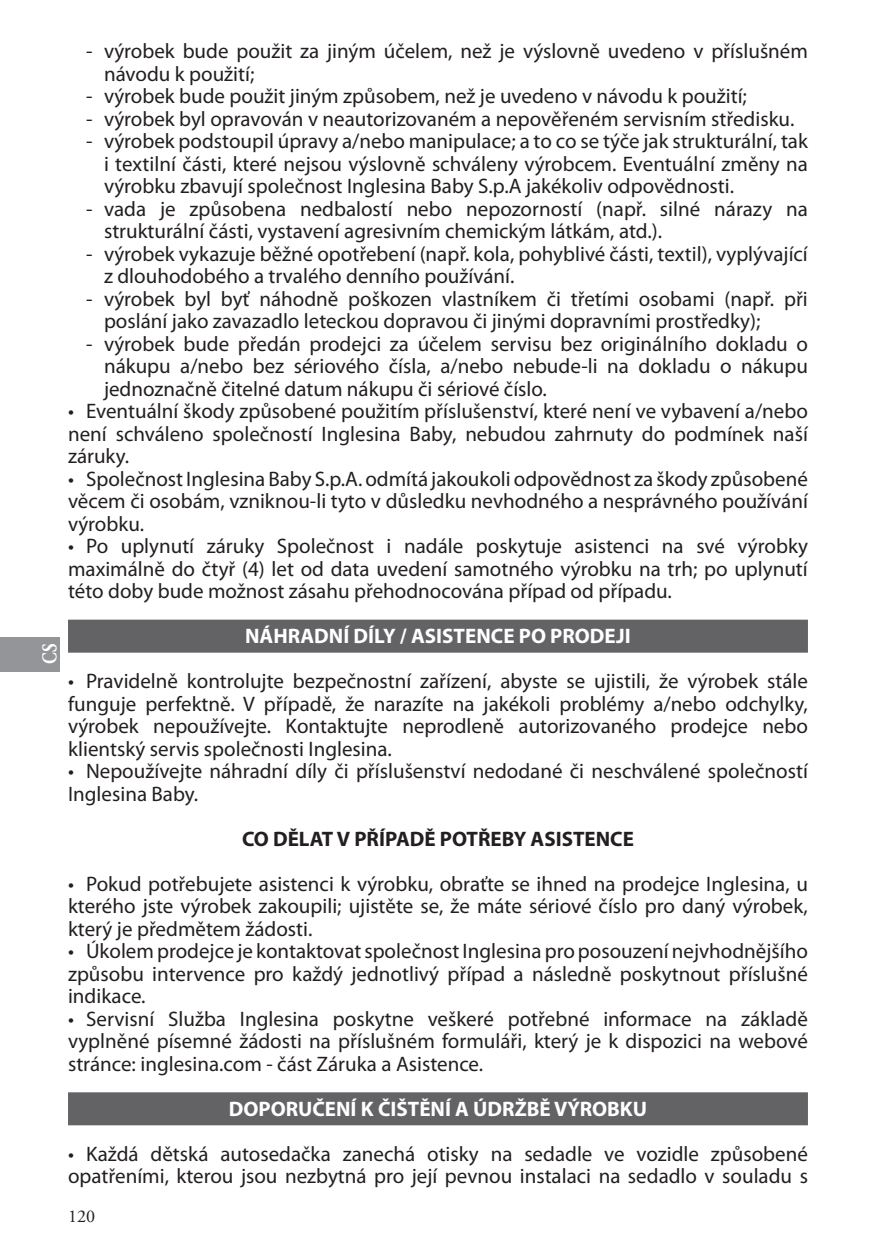
<style>
.page{position:relative;width:893px;height:1259px;background:#fff}
.page>*{position:absolute;margin:0;border:0;box-sizing:border-box;transform-origin:0 0}
.t1{font:21px/22.5px "Myriad Pro";color:#231f20;text-align:justify}
.t2{font:700 21px "Myriad Pro";color:#fff}
.t3{font:700 21px "Myriad Pro";color:#231f20}
.t4{font:700 21px "Adobe Garamond Pro";color:#fff;scale:.8 1}
.t5{font:18px "Adobe Garamond Pro";color:#231f20}
</style>
<div class="page">
<div style="left:0;top:637px;width:60px;height:34px;background:#939598"></div>
<div style="left:68px;top:619px;width:740px;height:33px;background:#636366"></div>
<div style="left:68px;top:1092px;width:740px;height:33px;background:#636366"></div>
<p class="t4" style="left:38px;top:664px;width:27px;rotate:-90deg">CS</p>
<p class="t1" style="left:104px;top:40px;width:705px;text-indent:-18px">- výrobek bude použit za jiným účelem, než je výslovně uvedeno v příslušném návodu k použití;</p>
<p class="t1" style="left:86px;top:85px;width:662px">- výrobek bude použit jiným způsobem, než je uvedeno v návodu k použití;</p>
<p class="t1" style="left:86px;top:107px;width:710px">- výrobek byl opravován v neautorizovaném a nepověřeném servisním středisku.</p>
<p class="t1" style="left:104px;top:130px;width:705px;text-indent:-18px">- výrobek podstoupil úpravy a/nebo manipulace; a to co se týče jak strukturální, tak i textilní části, které nejsou výslovně schváleny výrobcem. Eventuální změny na výrobku zbavují společnost Inglesina Baby S.p.A jakékoliv odpovědnosti.</p>
<p class="t1" style="left:104px;top:197px;width:705px;text-indent:-18px">- vada je způsobena nedbalostí nebo nepozorností (např. silné nárazy na strukturální části, vystavení agresivním chemickým látkám, atd.).</p>
<p class="t1" style="left:104px;top:242px;width:705px;text-indent:-18px">- výrobek vykazuje běžné opotřebení (např. kola, pohyblivé části, textil), vyplývající z dlouhodobého a trvalého denního používání.</p>
<p class="t1" style="left:104px;top:287px;width:705px;text-indent:-18px">- výrobek byl byť náhodně poškozen vlastníkem či třetími osobami (např. při poslání jako zavazadlo leteckou dopravou či jinými dopravními prostředky);</p>
<p class="t1" style="left:104px;top:332px;width:705px;text-indent:-18px">- výrobek bude předán prodejci za účelem servisu bez originálního dokladu o nákupu a/nebo bez sériového čísla, a/nebo nebude-li na dokladu o nákupu jednoznačně čitelné datum nákupu či sériové číslo.</p>
<p class="t1" style="left:68px;top:400px;width:741px">• Eventuální škody způsobené použitím příslušenství, které není ve vybavení a/nebo není schváleno společností Inglesina Baby, nebudou zahrnuty do podmínek naší záruky.</p>
<p class="t1" style="left:68px;top:467px;width:741px">• Společnost Inglesina Baby S.p.A. odmítá jakoukoli odpovědnost za škody způsobené věcem či osobám, vzniknou-li tyto v důsledku nevhodného a nesprávného používání výrobku.</p>
<p class="t1" style="left:68px;top:534px;width:741px">• Po uplynutí záruky Společnost i nadále poskytuje asistenci na své výrobky maximálně do čtyř (4) let od data uvedení samotného výrobku na trh; po uplynutí této doby bude možnost zásahu přehodnocována případ od případu.</p>
<p class="t2" style="left:245px;top:622px;width:387px">NÁHRADNÍ DÍLY / ASISTENCE PO PRODEJI</p>
<p class="t1" style="left:68px;top:669px;width:741px">• Pravidelně kontrolujte bezpečnostní zařízení, abyste se ujistili, že výrobek stále funguje perfektně. V případě, že narazíte na jakékoli problémy a/nebo odchylky, výrobek nepoužívejte. Kontaktujte neprodleně autorizovaného prodejce nebo klientský servis společnosti Inglesina.</p>
<p class="t1" style="left:68px;top:759px;width:741px">• Nepoužívejte náhradní díly či příslušenství nedodané či neschválené společností<br>Inglesina Baby.</p>
<p class="t3" style="left:242px;top:825px;width:393px">CO DĚLAT V PŘÍPADĚ POTŘEBY ASISTENCE</p>
<p class="t1" style="left:68px;top:872px;width:741px">• Pokud potřebujete asistenci k výrobku, obraťte se ihned na prodejce Inglesina, u kterého jste výrobek zakoupili; ujistěte se, že máte sériové číslo pro daný výrobek, který je předmětem žádosti.</p>
<p class="t1" style="left:68px;top:939px;width:741px">• Úkolem prodejce je kontaktovat společnost Inglesina pro posouzení nejvhodnějšího způsobu intervence pro každý jednotlivý případ a následně poskytnout příslušné indikace.</p>
<p class="t1" style="left:68px;top:1007px;width:741px">• Servisní Služba Inglesina poskytne veškeré potřebné informace na základě vyplněné písemné žádosti na příslušném formuláři, který je k dispozici na webové stránce: inglesina.com - část Záruka a Asistence.</p>
<p class="t2" style="left:229px;top:1095px;width:420px">DOPORUČENÍ K ČIŠTĚNÍ A ÚDRŽBĚ VÝROBKU</p>
<p class="t1" style="left:68px;top:1142px;width:741px">• Každá dětská autosedačka zanechá otisky na sedadle ve vozidle způsobené opatřeními, kterou jsou nezbytná pro její pevnou instalaci na sedadlo v souladu s</p>
<p class="t5" style="left:68px;top:1205px;width:28px">120</p>
</div>
